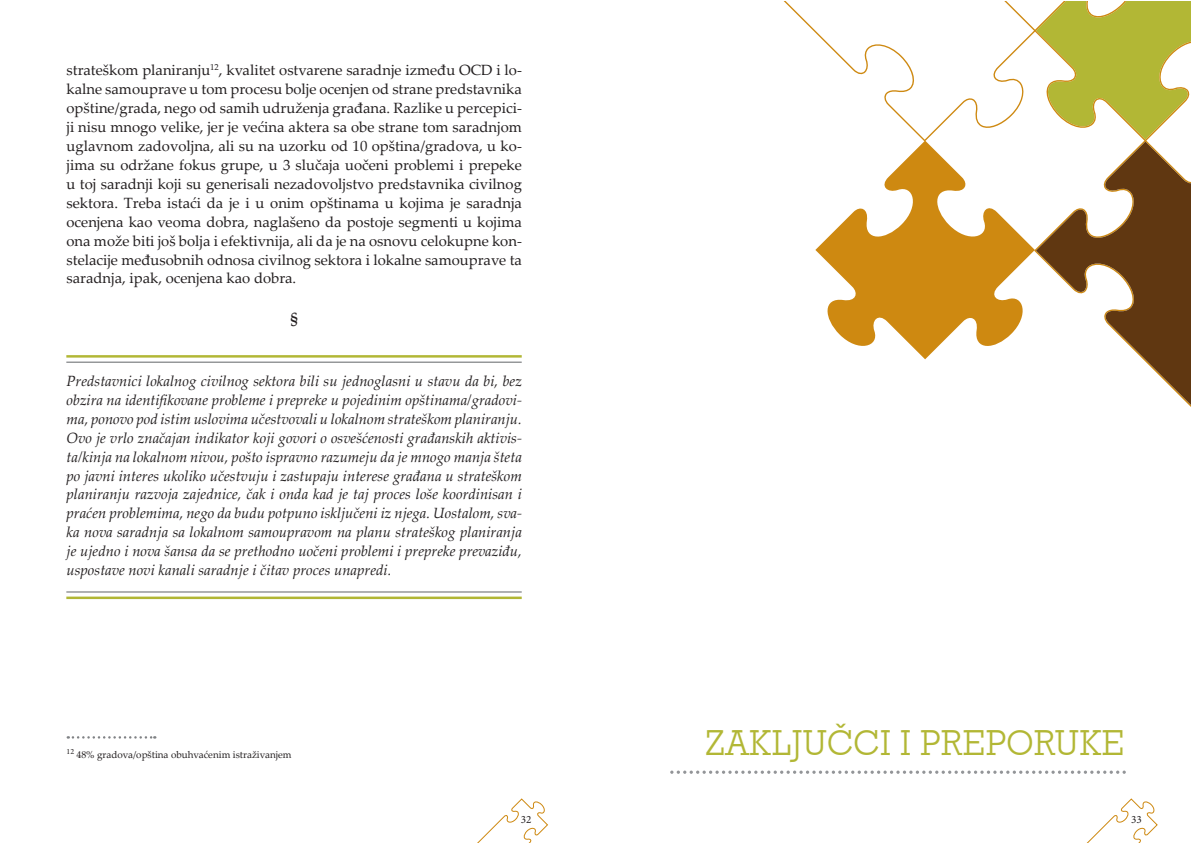
<style>
.page{position:relative;width:1191px;height:844px;background:#fff}
.page>*{position:absolute;margin:0;border:0;box-sizing:border-box;transform-origin:0 0}
.t1{font:37.1px "Roctus SCT Ligh";letter-spacing:-.01em;color:#b2b735}
.t2{font:italic 14.88px/18.9px "Palatino Linotype";color:#231f20;text-align:justify}
.t3{font:14.88px/18.9px "Palatino Linotype";color:#231f20;text-align:justify}
.t4{font:700 14.88px "Palatino Linotype";color:#231f20}
.t5{font:11.2px "Minion Pro";color:#231f20}
.t6{font:9.8px "Palatino Linotype";color:#231f20}
.t7{font:7.88px "Minion Pro";color:#231f20}
</style>
<div class="page">
<svg style="left:478px;top:798px;width:70px;height:44px"></svg>
<svg style="left:68px;top:736px;width:87px;height:2px"></svg>
<hr style="left:66px;top:361px;width:456px;height:2px;background:#808285">
<hr style="left:66px;top:355px;width:456px;height:2px;background:#b2b735">
<hr style="left:66px;top:591px;width:456px;height:1px;background:#808285">
<hr style="left:66px;top:596px;width:456px;height:3px;background:#b2b735">
<svg style="left:1087px;top:798px;width:71px;height:44px"></svg>
<svg style="left:670px;top:770px;width:455px;height:3px"></svg>
<svg style="left:783px;top:1px;width:408px;height:359px"></svg>
<svg style="left:1036px;top:142px;width:155px;height:265px"></svg>
<p class="t3" style="left:67px;top:60px;width:457px">strateškom planiranju<sup>12</sup>, kvalitet ostvarene saradnje između OCD i lo&shy;kalne samouprave u tom procesu bolje ocenjen od strane predstavnika opštine/grada, nego od samih udruženja građana. Razlike u percepici&shy;ji nisu mnogo velike, jer je većina aktera sa obe strane tom saradnjom uglavnom zadovoljna, ali su na uzorku od 10 opština/gradova, u ko&shy;jima su održane fokus grupe, u 3 slučaja uočeni problemi i prepeke u toj saradnji koji su generisali nezadovoljstvo predstavnika civilnog sektora. Treba istaći da je i u onim opštinama u kojima je saradnja ocenjena kao veoma dobra, naglašeno da postoje segmenti u kojima ona može biti još bolja i efektivnija, ali da je na osnovu celokupne kon&shy;stelacije međusobnih odnosa civilnog sektora i lokalne samouprave ta saradnja, ipak, ocenjena kao dobra.</p>
<p class="t4" style="left:290px;top:308px;width:9px">§</p>
<p class="t2" style="left:67px;top:371px;width:457px">Predstavnici lokalnog civilnog sektora bili su jednoglasni u stavu da bi, bez obzira na identifikovane probleme i prepreke u pojedinim opštinama/gradovi&shy;ma, ponovo pod istim uslovima učestvovali u lokalnom strateškom planiranju.<br>Ovo je vrlo značajan indikator koji govori o osvešćenosti građanskih aktivis&shy;ta/kinja na lokalnom nivou, pošto ispravno razumeju da je mnogo manja šteta po javni interes ukoliko učestvuju i zastupaju interese građana u strateškom planiranju razvoja zajednice, čak i onda kad je taj proces loše koordinisan i praćen problemima, nego da budu potpuno isključeni iz njega. Uostalom, sva&shy;ka nova saradnja sa lokalnom samoupravom na planu strateškog planiranja je ujedno i nova šansa da se prethodno uočeni problemi i prepreke prevaziđu, uspostave novi kanali saradnje i čitav proces unapredi.</p>
<p class="t7" style="left:67px;top:746px;width:9px">12</p>
<p class="t6" style="left:76px;top:748px;width:217px">48% gradova/opština obuhvaćenim istraživanjem</p>
<p class="t5" style="left:521px;top:811px;width:12px">32</p>
<h1 class="t1" style="left:705px;top:722px;width:421px">ZAKLJUČCI I PREPORUKE</h1>
<p class="t5" style="left:1131px;top:811px;width:12px">33</p>
</div>
